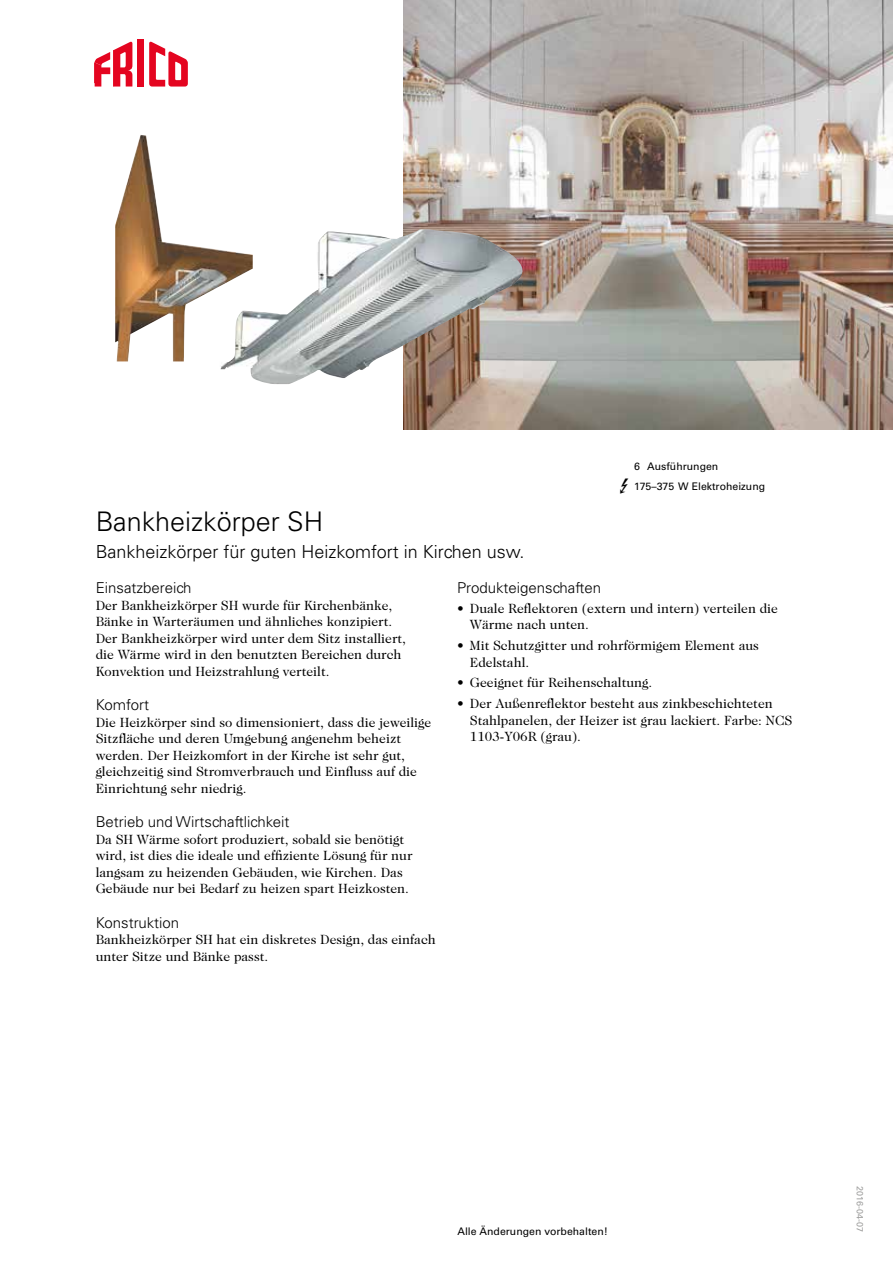
<style>
.page{position:relative;width:893px;height:1263px;background:#fff}
.page>*{position:absolute;margin:0;border:0;box-sizing:border-box;transform-origin:0 0}
.t1{font:300 27px "Univers";color:#000}
.t2{font:300 18px "Univers";color:#000}
.t3{font:300 15px "Univers";color:#000}
.t4{font:13.5px/16.5px "Caslon Two Twenty Four";color:#000}
.t5{font:10.5px "Univers";color:#000}
.t6{font:9px "Univers";color:#9d9d9c}
</style>
<div class="page">
<img style="left:404px;top:0;width:489px;height:429px">
<img style="left:220px;top:229px;width:305px;height:155px">
<img style="left:115px;top:135px;width:138px;height:226px">
<div style="left:137px;top:39px;width:7px;height:48px;background:#e40520"></div>
<svg style="left:149px;top:41px;width:39px;height:46px"></svg>
<svg style="left:95px;top:41px;width:37px;height:46px"></svg>
<p class="t5" style="left:647px;top:460px;width:73px">Ausführungen</p>
<p class="t5" style="left:634px;top:460px;width:7px">6</p>
<h1 class="t1" style="left:96px;top:505px;width:229px">Bankheizkörper SH</h1>
<p class="t5" style="left:634px;top:480px;width:133px">175–375 W Elektroheizung</p>
<h2 class="t2" style="left:96px;top:541px;width:430px">Bankheizkörper für guten Heizkomfort in Kirchen usw.</h2>
<p class="t3" style="left:457px;top:579px;width:146px">Produkteigenschaften</p>
<p class="t4" style="left:470px;top:600px;width:310px;text-indent:-13px">• Duale Reflektoren (extern und intern) verteilen die<br>Wärme nach unten.</p>
<p class="t4" style="left:470px;top:637px;width:290px;text-indent:-13px">• Mit Schutzgitter und rohrförmigem Element aus<br>Edelstahl.</p>
<p class="t4" style="left:457px;top:674px;width:197px">• Geeignet für Reihenschaltung.</p>
<p class="t4" style="left:470px;top:695px;width:324px;text-indent:-13px">• Der Außenreflektor besteht aus zinkbeschichteten<br>Stahlpanelen, der Heizer ist grau lackiert. Farbe: NCS<br>1103-Y06R (grau).</p>
<p class="t3" style="left:96px;top:579px;width:97px">Einsatzbereich</p>
<p class="t4" style="left:96px;top:597px;width:312px">Der Bankheizkörper SH wurde für Kirchenbänke, Bänke in Warteräumen und ähnliches konzipiert.<br>Der Bankheizkörper wird unter dem Sitz installiert, die Wärme wird in den benutzten Bereichen durch Konvektion und Heizstrahlung verteilt.</p>
<p class="t3" style="left:96px;top:696px;width:55px">Komfort</p>
<p class="t4" style="left:96px;top:714px;width:337px">Die Heizkörper sind so dimensioniert, dass die jeweilige Sitzfläche und deren Umgebung angenehm beheizt werden. Der Heizkomfort in der Kirche ist sehr gut, gleichzeitig sind Stromverbrauch und Einfluss auf die Einrichtung sehr niedrig.</p>
<p class="t3" style="left:96px;top:813px;width:195px">Betrieb und Wirtschaftlichkeit</p>
<p class="t4" style="left:96px;top:831px;width:318px">Da SH Wärme sofort produziert, sobald sie benötigt wird, ist dies die ideale und effiziente Lösung für nur langsam zu heizenden Gebäuden, wie Kirchen. Das Gebäude nur bei Bedarf zu heizen spart Heizkosten.</p>
<p class="t3" style="left:96px;top:913px;width:85px">Konstruktion</p>
<p class="t4" style="left:96px;top:931px;width:342px">Bankheizkörper SH hat ein diskretes Design, das einfach unter Sitze und Bänke passt.</p>
<p class="t5" style="left:457px;top:1225px;width:152px">Alle Änderungen vorbehalten!</p>
<p class="t6" style="left:865px;top:1186px;width:47px;rotate:90deg">2016-04-07</p>
</div>
